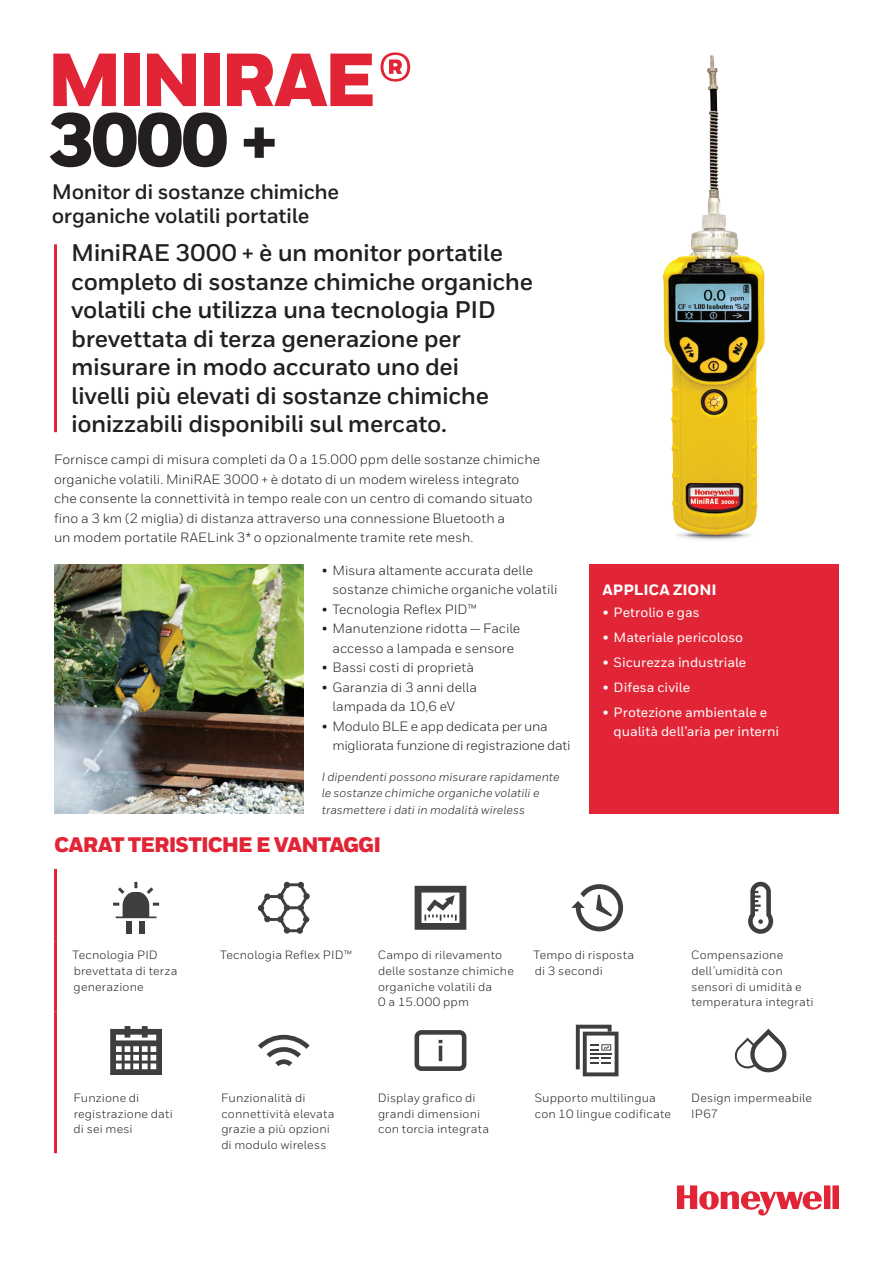
<style>
.page{position:relative;width:893px;height:1263px;background:#fff}
.page>*{position:absolute;margin:0;border:0;box-sizing:border-box;transform-origin:0 0}
.Title_50_40__T{font:900 75px "Honeywell Sans";letter-spacing:-.06em;color:#e22536}
.Title_50_40__T-2{font:900 75px "Honeywell Sans";color:#231f20}
.Intro_Body{font:700 24px/28.5px "Honeywell Sans";letter-spacing:-.02em;color:#231f20}
.Subtitle__indent_for{font:700 21px/24px "Honeywell Sans";letter-spacing:-.015em;color:#231f20}
.Datasheet__Feature_H{font:900 21px "Honeywell Sans";letter-spacing:-.045em;color:#e22536}
.Red_Sidebar__Heading{font:800 15px "Honeywell Sans";letter-spacing:-.005em;color:#fff}
.Body__9_13_pt{font:13.5px/19.5px "Honeywell Sans";color:#231f20}
.t1{font:500 13.5px/19.5px "Honeywell Sans";color:#fff}
.Body__9_13_pt-2{font:13.5px/19.5px "Honeywell Sans";letter-spacing:-.02em;color:#231f20}
.Datasheet__Feature_B{font:12px/15.8px "Honeywell Sans";letter-spacing:.015em;color:#231f20}
.Caption__8_11{font:italic 12px/16.5px "Honeywell Sans";color:#231f20}
</style>
<div class="page">
<div style="left:674px;top:528px;width:80px;height:14px;background:#f7f8f8;border-radius:50%"></div>
<svg style="left:685px;top:530px;width:58px;height:10px"></svg>
<img style="left:664px;top:54px;width:100px;height:482px">
<svg style="left:677px;top:1185px;width:162px;height:31px"></svg>
<hr style="left:54px;top:869px;width:3px;height:72px;background:#e22536">
<hr style="left:54px;top:1012px;width:3px;height:72px;background:#e22536">
<hr style="left:54px;top:941px;width:3px;height:71px;background:#e22536">
<hr style="left:54px;top:1084px;width:3px;height:69px;background:#e22536">
<svg style="left:113px;top:882px;width:46px;height:36px"></svg>
<div style="left:126px;top:921px;width:6px;height:13px;background:#3e3e3f"></div>
<div style="left:140px;top:921px;width:5px;height:13px;background:#3e3e3f"></div>
<svg style="left:258px;top:882px;width:52px;height:52px"></svg>
<svg style="left:415px;top:886px;width:51px;height:44px"></svg>
<svg style="left:571px;top:884px;width:52px;height:47px"></svg>
<svg style="left:748px;top:882px;width:25px;height:52px"></svg>
<svg style="left:110px;top:1026px;width:52px;height:49px"></svg>
<svg style="left:258px;top:1035px;width:52px;height:31px"></svg>
<svg style="left:415px;top:1030px;width:51px;height:41px"></svg>
<svg style="left:576px;top:1025px;width:42px;height:51px"></svg>
<svg style="left:734px;top:1029px;width:53px;height:43px"></svg>
<hr style="left:54px;top:244px;width:3px;height:188px;background:#e22536">
<img style="left:54px;top:564px;width:250px;height:250px">
<div style="left:589px;top:564px;width:250px;height:250px;background:#e22536"></div>
<p class="Title_50_40__T" style="left:47px;top:34px;width:368px">MINIRAE ®</p>
<p class="Title_50_40__T-2" style="left:47px;top:94px;width:233px">3000 +</p>
<p class="Subtitle__indent_for" style="left:52px;top:180px;width:289px">Monitor di sostanze chimiche organiche volatili portatile</p>
<p class="Intro_Body" style="left:71px;top:239px;width:463px">MiniRAE 3000 + è un monitor portatile completo di sostanze chimiche organiche volatili che utilizza una tecnologia PID brevettata di terza generazione per misurare in modo accurato uno dei<br>livelli più elevati di sostanze chimiche ionizzabili disponibili sul mercato.</p>
<p class="Body__9_13_pt" style="left:54px;top:450px;width:488px">Fornisce campi di misura completi da 0 a 15.000 ppm delle sostanze chimiche organiche volatili. MiniRAE 3000 + è dotato di un modem wireless integrato che consente la connettività in tempo reale con un centro di comando situato fino a 3 km (2 miglia) di distanza attraverso una connessione Bluetooth a<br>un modem portatile RAELink 3* o opzionalmente tramite rete mesh.</p>
<p class="Body__9_13_pt" style="left:332px;top:560px;width:227px;text-indent:-11px">• Misura altamente accurata delle sostanze chimiche organiche volatili</p>
<p class="Body__9_13_pt" style="left:322px;top:599px;width:157px">• Tecnologia Reflex PID™</p>
<p class="Body__9_13_pt" style="left:322px;top:619px;width:200px;text-align:center">• Manutenzione ridotta — Facile accesso a lampada e sensore</p>
<p class="Body__9_13_pt" style="left:322px;top:658px;width:154px">• Bassi costi di proprietà</p>
<p class="Body__9_13_pt" style="left:332px;top:677px;width:146px;text-indent:-11px">• Garanzia di 3 anni della lampada da 10,6 eV</p>
<p class="Body__9_13_pt-2" style="left:332px;top:716px;width:240px;text-indent:-11px">• Modulo BLE e app dedicata per una migliorata funzione di registrazione dati</p>
<p class="Caption__8_11" style="left:322px;top:768px;width:239px">I dipendenti possono misurare rapidamente le sostanze chimiche organiche volatili e trasmettere i dati in modalità wireless</p>
<p class="Datasheet__Feature_H" style="left:54px;top:832px;width:329px">CARAT TERISTICHE E VANTAGGI</p>
<p class="Red_Sidebar__Heading" style="left:603px;top:581px;width:116px">APPLICA ZIONI</p>
<p class="t1" style="left:603px;top:603px;width:98px">• Petrolio e gas</p>
<p class="t1" style="left:603px;top:628px;width:142px">• Materiale pericoloso</p>
<p class="t1" style="left:603px;top:653px;width:145px">• Sicurezza industriale</p>
<p class="t1" style="left:603px;top:678px;width:89px">• Difesa civile</p>
<p class="t1" style="left:614px;top:703px;width:167px;text-indent:-11px">• Protezione ambientale e qualità dell’aria per interni</p>
<p class="Datasheet__Feature_B" style="left:73px;top:947px;width:106px">Tecnologia PID brevettata di terza generazione</p>
<p class="Datasheet__Feature_B" style="left:220px;top:947px;width:133px">Tecnologia Reflex PID™</p>
<p class="Datasheet__Feature_B" style="left:378px;top:947px;width:138px">Campo di rilevamento delle sostanze chimiche organiche volatili da<br>0 a 15.000 ppm</p>
<p class="Datasheet__Feature_B" style="left:534px;top:947px;width:102px">Tempo di risposta di 3 secondi</p>
<p class="Datasheet__Feature_B" style="left:691px;top:947px;width:124px">Compensazione dell’umidità con sensori di umidità e temperatura integrati</p>
<p class="Datasheet__Feature_B" style="left:73px;top:1090px;width:101px">Funzione di registrazione dati di sei mesi</p>
<p class="Datasheet__Feature_B" style="left:221px;top:1090px;width:115px">Funzionalità di connettività elevata grazie a più opzioni di modulo wireless</p>
<p class="Datasheet__Feature_B" style="left:378px;top:1090px;width:113px">Display grafico di grandi dimensioni con torcia integrata</p>
<p class="Datasheet__Feature_B" style="left:535px;top:1090px;width:138px">Supporto multilingua con 10 lingue codificate</p>
<p class="Datasheet__Feature_B" style="left:691px;top:1090px;width:122px">Design impermeabile<br>IP67</p>
</div>
